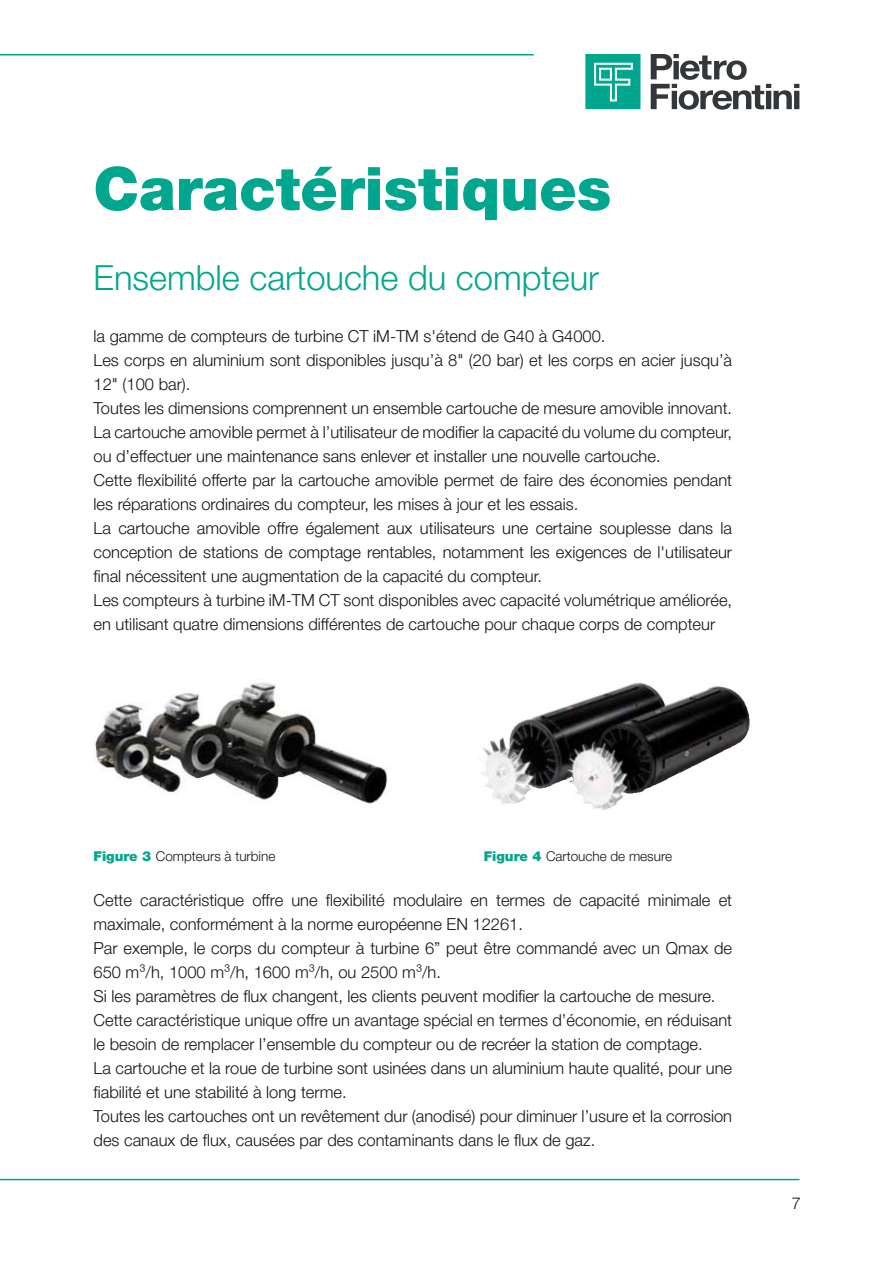
<style>
.page{position:relative;width:893px;height:1263px;background:#fff}
.page>*{position:absolute;margin:0;border:0;box-sizing:border-box;transform-origin:0 0}
.Titolo_Capitolo{font:900 60px "Helvetica Neue LT Pro";color:#00a78e}
.Titoletto{font:300 34.5px "Helvetica Neue LT Pro";color:#00a78e}
.Testo{font:300 16.5px/24px "Helvetica Neue LT Pro";color:#121418}
.t1{font:300 13.5px "Helvetica Neue LT Pro";color:#121418}
.s1{font-weight:900;color:#00a78e}
</style>
<div class="page">
<hr style="left:0;top:54px;width:534px;height:2px;background:#00a78e">
<hr style="left:0;top:1179px;width:799px;height:1px;background:#00a78e">
<svg style="left:651px;top:54px;width:148px;height:56px"></svg>
<svg style="left:585px;top:54px;width:55px;height:55px;background:#27b49f"></svg>
<img style="left:94px;top:682px;width:294px;height:122px">
<img style="left:479px;top:682px;width:271px;height:128px">
<p class="Titolo_Capitolo" style="left:94px;top:152px;width:519px">Caractéristiques</p>
<p class="Titoletto" style="left:94px;top:257px;width:507px">Ensemble cartouche du compteur</p>
<p class="Testo" style="left:94px;top:324px;width:513px">la gamme de compteurs de turbine CT iM-TM s'étend de G40 à G4000.</p>
<p class="Testo" style="left:94px;top:348px;width:640px">Les corps en aluminium sont disponibles jusqu’à 8" (20 bar) et les corps en acier jusqu’à<br>12" (100 bar).</p>
<p class="Testo" style="left:94px;top:396px;width:640px">Toutes les dimensions comprennent un ensemble cartouche de mesure amovible innovant.</p>
<p class="Testo" style="left:94px;top:420px;width:640px">La cartouche amovible permet à l’utilisateur de modifier la capacité du volume du compteur, ou d’effectuer une maintenance sans enlever et installer une nouvelle cartouche.</p>
<p class="Testo" style="left:94px;top:468px;width:640px">Cette flexibilité offerte par la cartouche amovible permet de faire des économies pendant les réparations ordinaires du compteur, les mises à jour et les essais.</p>
<p class="Testo" style="left:94px;top:516px;width:640px;text-align:justify">La cartouche amovible offre également aux utilisateurs une certaine souplesse dans la conception de stations de comptage rentables, notamment les exigences de l'utilisateur final nécessitent une augmentation de la capacité du compteur.</p>
<p class="Testo" style="left:94px;top:588px;width:640px">Les compteurs à turbine iM-TM CT sont disponibles avec capacité volumétrique améliorée, en utilisant quatre dimensions différentes de cartouche pour chaque corps de compteur</p>
<p class="t1" style="left:94px;top:848px;width:183px"><span class="s1">Figure 3</span> Compteurs à turbine</p>
<p class="t1" style="left:484px;top:848px;width:190px"><span class="s1">Figure 4</span> Cartouche de mesure</p>
<p class="Testo" style="left:94px;top:888px;width:640px">Cette caractéristique offre une flexibilité modulaire en termes de capacité minimale et maximale, conformément à la norme européenne EN 12261.</p>
<p class="Testo" style="left:94px;top:936px;width:640px">Par exemple, le corps du compteur à turbine 6” peut être commandé avec un Qmax de<br>650 m³/h, 1000 m³/h, 1600 m³/h, ou 2500 m³/h.</p>
<p class="Testo" style="left:94px;top:984px;width:623px">Si les paramètres de flux changent, les clients peuvent modifier la cartouche de mesure.</p>
<p class="Testo" style="left:94px;top:1008px;width:640px">Cette caractéristique unique offre un avantage spécial en termes d’économie, en réduisant le besoin de remplacer l’ensemble du compteur ou de recréer la station de comptage.</p>
<p class="Testo" style="left:94px;top:1056px;width:640px">La cartouche et la roue de turbine sont usinées dans un aluminium haute qualité, pour une fiabilité et une stabilité à long terme.</p>
<p class="Testo" style="left:94px;top:1104px;width:640px">Toutes les cartouches ont un revêtement dur (anodisé) pour diminuer l’usure et la corrosion des canaux de flux, causées par des contaminants dans le flux de gaz.</p>
<p class="Testo" style="left:792px;top:1191px;width:11px">7</p>
</div>
